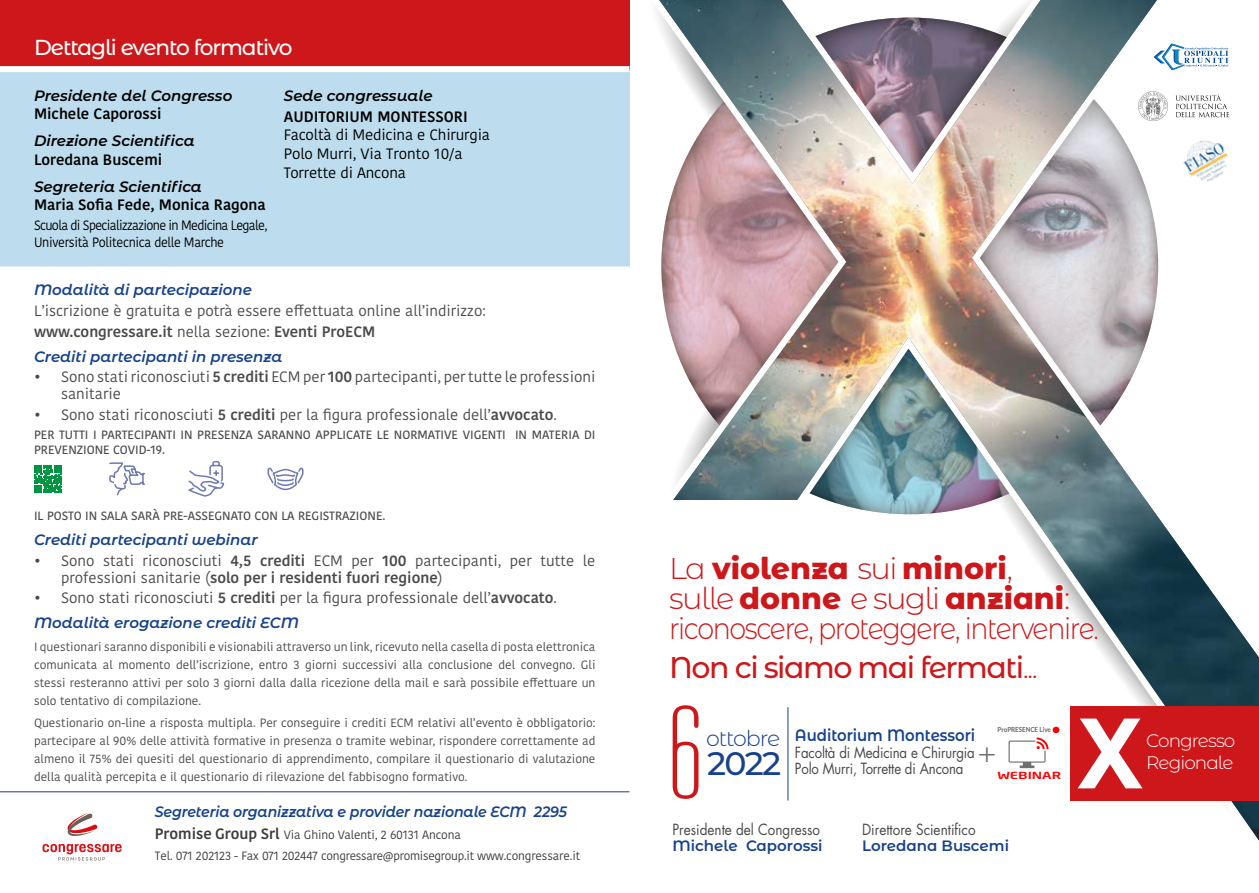
<style>
.page{position:relative;width:1259px;height:893px;background:#fff}
.page>*{position:absolute;margin:0;border:0;box-sizing:border-box;transform-origin:0 0}
.t1{font:700 97.5px "Arial";color:#fff}
.t2{font:300 35.1px "Montserrat Alternates";color:#706f6f}
.t3{font:500 32.55px "Montserrat Alternates";color:#17428b}
.t4{font:300 30px/30px "Montserrat Alternates";letter-spacing:-.05em;color:#cd171a}
.t5{font:500 30px "Montserrat Alternates";letter-spacing:-.05em;color:#cd171a}
.t6{font:300 21.75px "Montserrat Alternates";letter-spacing:-.05em;color:#17428b}
.t7{font:500 21.6px "Montserrat Alternates";letter-spacing:-.05em;color:#fff}
.t8{font:300 18.15px "Montserrat Alternates";letter-spacing:-.05em;color:#fff}
.t9{font:600 16.5px "Montserrat Alternates";color:#17428b;scale:.9 1}
.t10{font:15px/16.5px "Kohinoor Devanagari";color:#4a4a49}
.t11{font:italic 600 15px "Montserrat Alternates";color:#17428b}
.t12{font:italic 600 15px "Montserrat Alternates";color:#000}
.t13{font:600 15px "Kohinoor Devanagari";color:#000}
.t14{font:15px/18.6px "Kohinoor Devanagari";letter-spacing:-.01em;color:#000}
.t15{font:15px/16.5px "Futura Std";letter-spacing:-.01em;color:#4a4a49;scale:.88 1}
.t16{font:italic 600 15px "Montserrat Alternates";color:#17428b;scale:.94 1}
.t17{font:15px "Futura Std";letter-spacing:-.01em;color:#4a4a49;scale:.9 1}
.t18{font:600 15px "Montserrat Alternates";color:#17428b}
.t19{font:13.5px/16.2px "Kohinoor Devanagari";letter-spacing:-.05em;color:#000;scale:.93 1}
.t20{font:12px/18px "Kohinoor Devanagari";color:#4a4a49;text-align:justify}
.t21{font:500 12px/15px "Kohinoor Devanagari";color:#4a4a49}
.t22{font:12px/20.7px "Kohinoor Devanagari";letter-spacing:-.01em;color:#3c3c3b}
.t23{font:9.75px "Neo Sans Std Medium TR";color:#f00;scale:1.5 1}
.t24{font:800 6.9px "Lato";color:#706f6f;scale:.9 1}
.s1{font-weight:600}
.s2{font-weight:600;font-size:15px}
.s3{font-weight:800;color:#fff}
.s4{font-weight:300}
</style>
<div class="page">
<img style="left:656px;top:0;width:603px;height:841px">
<svg style="left:1153px;top:43px;width:75px;height:28px"></svg>
<svg style="left:1138px;top:91px;width:29px;height:30px"></svg>
<svg style="left:1175px;top:94px;width:54px;height:23px"></svg>
<img style="left:1183px;top:139px;width:46px;height:46px">
<svg style="left:672px;top:705px;width:26px;height:94px"></svg>
<hr style="left:787px;top:707px;width:1px;height:93px;background:#17428b">
<div style="left:0;top:0;width:629px;height:268px;background:#bdddee"></div>
<div style="left:0;top:0;width:629px;height:69px;background:#cd171a"></div>
<svg style="left:68px;top:812px;width:30px;height:24px"></svg>
<svg style="left:43px;top:844px;width:79px;height:17px"></svg>
<svg style="left:109px;top:462px;width:36px;height:34px"></svg>
<svg style="left:188px;top:461px;width:37px;height:36px"></svg>
<svg style="left:267px;top:467px;width:37px;height:24px"></svg>
<svg style="left:34px;top:465px;width:28px;height:28px"></svg>
<div style="left:0;top:66px;width:629px;height:6px;background:#fff"></div>
<div style="left:0;top:266px;width:629px;height:6px;background:#fff"></div>
<hr style="left:0;top:791px;width:629px;height:1px;background:#283583">
<div style="left:1070px;top:706px;width:189px;height:94px;background:#cd171a"></div>
<div style="left:1052px;top:726px;width:8px;height:8px;background:#f00;border-radius:50%"></div>
<div style="left:1052px;top:726px;width:8px;height:8px;border:1px solid #fff;border-radius:50%"></div>
<svg style="left:1008px;top:737px;width:40px;height:31px"></svg>
<h3 class="t7" style="left:34px;top:32px;width:260px">Dettagli evento formativo</h3>
<p class="t12" style="left:34px;top:85px;width:200px">Presidente del Congresso</p>
<p class="t13" style="left:34px;top:105px;width:129px">Michele Caporossi</p>
<p class="t12" style="left:34px;top:130px;width:162px">Direzione Scientifica</p>
<p class="t13" style="left:34px;top:151px;width:130px">Loredana Buscemi</p>
<p class="t12" style="left:34px;top:176px;width:169px">Segreteria Scientifica</p>
<p class="t13" style="left:34px;top:196px;width:233px">Maria Sofia Fede, Monica Ragona</p>
<p class="t19" style="left:34px;top:218px;width:252px">Scuola di Specializzazione in Medicina Legale,<br>Università Politecnica delle Marche</p>
<p class="t12" style="left:284px;top:85px;width:150px">Sede congressuale</p>
<p class="t13" style="left:284px;top:108px;width:185px">AUDITORIUM MONTESSORI</p>
<p class="t14" style="left:284px;top:126px;width:208px">Facoltà di Medicina e Chirurgia<br>Polo Murri, Via Tronto 10/a<br>Torrette di Ancona</p>
<p class="t11" style="left:34px;top:279px;width:220px">Modalità di partecipazione</p>
<p class="t10" style="left:34px;top:300px;width:453px;line-height:20.7px">L’iscrizione è gratuita e potrà essere effettuata online all’indirizzo: <span class="s1">www.congressare.it</span> nella sezione: <span class="s1">Eventi ProECM</span></p>
<p class="t11" style="left:34px;top:346px;width:250px">Crediti partecipanti in presenza</p>
<p class="t10" style="left:61px;top:369px;width:536px;text-indent:-27px">• Sono stati riconosciuti <span class="s1">5 crediti</span> ECM per <span class="s1">100</span> partecipanti, per tutte le professioni sanitarie</p>
<p class="t10" style="left:34px;top:406px;width:524px">• Sono stati riconosciuti <span class="s1">5 crediti</span> per la figura professionale dell’<span class="s1">avvocato</span>.</p>
<p class="t21" style="left:34px;top:427px;width:563px">PER TUTTI I PARTECIPANTI IN PRESENZA SARANNO APPLICATE LE NORMATIVE VIGENTI IN MATERIA DI<br>PREVENZIONE COVID-19.</p>
<p class="t21" style="left:34px;top:509px;width:353px">IL POSTO IN SALA SARÀ PRE-ASSEGNATO CON LA REGISTRAZIONE.</p>
<p class="t11" style="left:34px;top:529px;width:225px">Crediti partecipanti webinar</p>
<p class="t10" style="left:61px;top:553px;width:536px;text-indent:-27px">• Sono stati riconosciuti <span class="s1">4,5 crediti</span> ECM per <span class="s1">100</span> partecipanti, per tutte le professioni sanitarie (<span class="s1">solo per i residenti fuori regione</span>)</p>
<p class="t10" style="left:34px;top:590px;width:524px">• Sono stati riconosciuti <span class="s1">5 crediti</span> per la figura professionale dell’<span class="s1">avvocato</span>.</p>
<p class="t11" style="left:34px;top:612px;width:266px">Modalità erogazione crediti ECM</p>
<p class="t20" style="left:34px;top:638px;width:563px">I questionari saranno disponibili e visionabili attraverso un link, ricevuto nella casella di posta elettronica comunicata al momento dell’iscrizione, entro 3 giorni successivi alla conclusione del convegno. Gli stessi resteranno attivi per solo 3 giorni dalla dalla ricezione della mail e sarà possibile effettuare un solo tentativo di compilazione.</p>
<p class="t20" style="left:34px;top:714px;width:563px">Questionario on-line a risposta multipla. Per conseguire i crediti ECM relativi all’evento è obbligatorio: partecipare al 90% delle attività formative in presenza o tramite webinar, rispondere correttamente ad almeno il 75% dei quesiti del questionario di apprendimento, compilare il questionario di valutazione della qualità percepita e il questionario di rilevazione del fabbisogno formativo.</p>
<p class="t16" style="left:155px;top:801px;width:440px">Segreteria organizzativa e provider nazionale ECM 2295</p>
<p class="t22" style="left:155px;top:824px;width:427px"><span class="s2">Promise Group Srl</span> Via Ghino Valenti, 2 60131 Ancona<br>Tel. 071 202123 - Fax 071 202447 congressare@promisegroup.it www.congressare.it</p>
<h3 class="t4" style="left:669px;top:552px;width:431px">La <span class="s3">violenza</span> sui <span class="s3">minori</span>,<br>sulle <span class="s3">donne</span> e sugli <span class="s3">anziani</span>: riconoscere, proteggere, intervenire.</h3>
<h3 class="t5" style="left:669px;top:646px;width:370px">Non ci siamo mai fermati<span class="s4">...</span></h3>
<p class="t24" style="left:997px;top:724px;width:61px">ProPRESENCE Live</p>
<h3 class="t9" style="left:795px;top:724px;width:202px">Auditorium Montessori</h3>
<p class="t15" style="left:795px;top:744px;width:206px">Facoltà di Medicina e Chirurgia<br>Polo Murri, Torrette di Ancona</p>
<h3 class="t6" style="left:706px;top:724px;width:76px">ottobre</h3>
<h3 class="t3" style="left:707px;top:741px;width:76px">2022</h3>
<h2 class="t2" style="left:977px;top:731px;width:22px">+</h2>
<p class="t23" style="left:997px;top:770px;width:44px">WEBINAR</p>
<p class="t17" style="left:672px;top:820px;width:166px">Presidente del Congresso</p>
<p class="t18" style="left:672px;top:835px;width:151px">Michele Caporossi</p>
<p class="t17" style="left:862px;top:820px;width:128px">Direttore Scientifico</p>
<p class="t18" style="left:862px;top:835px;width:148px">Loredana Buscemi</p>
<h1 class="t1" style="left:1077px;top:690px;width:67px">X</h1>
<h3 class="t8" style="left:1146px;top:729px;width:91px">Congresso</h3>
<h3 class="t8" style="left:1146px;top:750px;width:89px">Regionale</h3>
</div>
